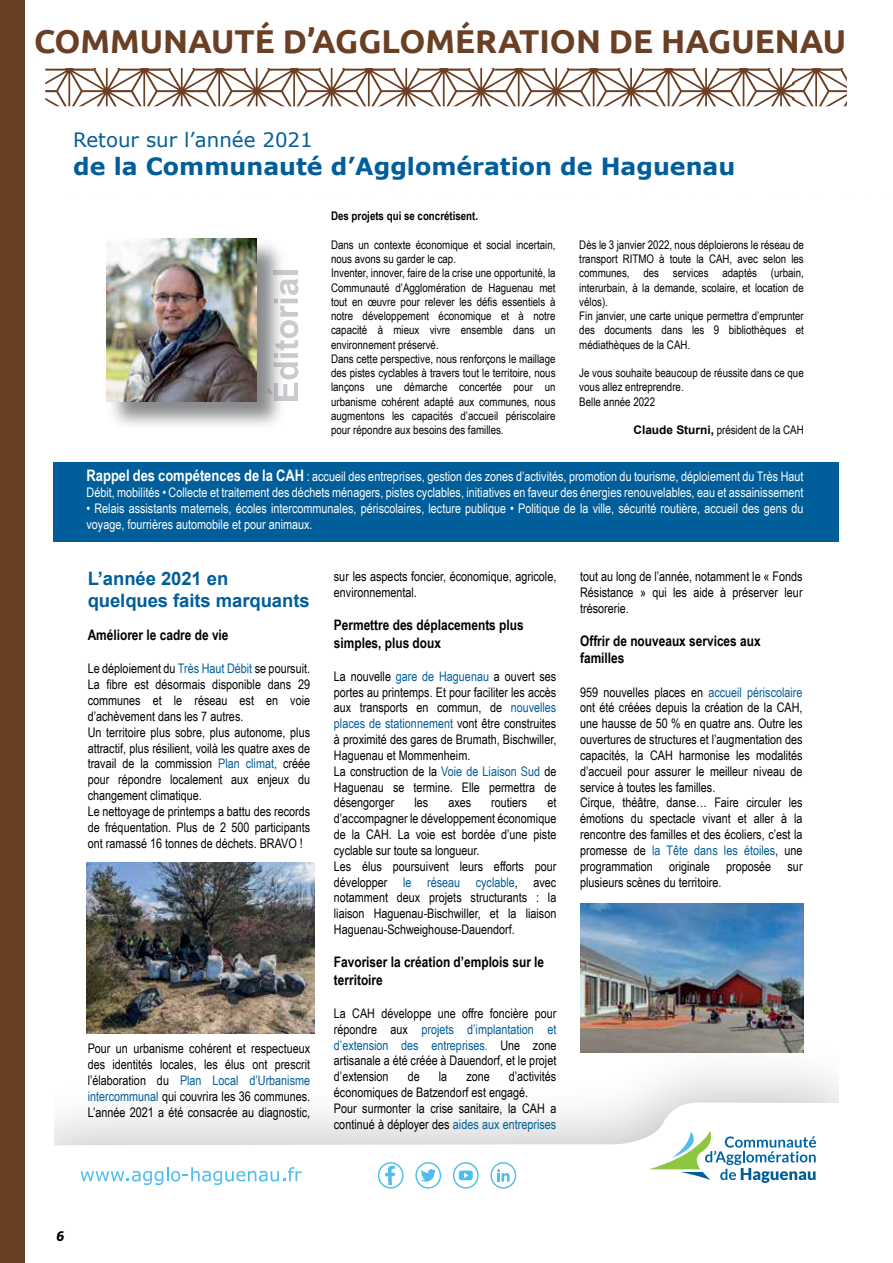
<style>
.page{position:relative;width:893px;height:1263px;background:#fff}
.page>*{position:absolute;margin:0;border:0;box-sizing:border-box;transform-origin:0 0}
.t1{font:700 33px "Ubuntu";color:#6a3f24}
.t2{font:700 23.7px "Verdana";color:#005e9a}
.t3{font:19.8px "Verdana";color:#005e9a}
.t4{font:700 18.45px/22.2px "Arial";letter-spacing:-.005em;color:#005e9a}
.t5{font:700 14.55px/17.4px "Arial Narrow";color:#000}
.t6{font:italic 900 13.5px "Roboto";color:#000}
.t7{font:13.2px/15.9px "Arial Narrow";color:#000}
.t8{font:13.2px/15.9px "Arial Narrow";color:#fff}
.t9{font:11.85px/14.2px "Arial Narrow";color:#000}
.t10{font:700 11.85px "Arial Narrow";color:#000}
.s1{font-family:"Arial";font-weight:700}
.s2{font-weight:700;font-size:15.9px}
.s3{color:#005e9a}
</style>
<div class="page">
<svg style="left:45px;top:68px;width:802px;height:39px"></svg>
<div style="left:0;top:0;width:25px;height:1263px;background:#6a3f24"></div>
<img style="left:581px;top:903px;width:223px;height:113px">
<img style="left:86px;top:1016px;width:753px;height:86px">
<svg style="left:54px;top:1102px;width:785px;height:87px"></svg>
<svg style="left:649px;top:1130px;width:167px;height:53px"></svg>
<svg style="left:81px;top:1167px;width:221px;height:18px"></svg>
<svg style="left:378px;top:1162px;width:26px;height:26px"></svg>
<svg style="left:415px;top:1162px;width:26px;height:26px"></svg>
<svg style="left:453px;top:1162px;width:26px;height:26px"></svg>
<svg style="left:490px;top:1162px;width:26px;height:26px"></svg>
<div style="left:53px;top:462px;width:786px;height:80px;background:#005e9a"></div>
<img style="left:106px;top:238px;width:175px;height:188px">
<img style="left:106px;top:238px;width:150px;height:163px">
<svg style="left:267px;top:279px;width:31px;height:122px"></svg>
<svg style="left:274px;top:270px;width:24px;height:5px"></svg>
<img style="left:87px;top:863px;width:228px;height:171px">
<h1 class="t1" style="left:34px;top:21px;width:814px">COMMUNAUTÉ D’AGGLOMÉRATION DE HAGUENAU</h1>
<h3 class="t3" style="left:73px;top:126px;width:241px">Retour sur l’année 2021</h3>
<h2 class="t2" style="left:73px;top:150px;width:664px">de la Communauté d’Agglomération de Haguenau</h2>
<p class="t10" style="left:331px;top:207px;width:149px">Des projets qui se concrétisent.</p>
<p class="t9" style="left:331px;top:237px;width:226px">Dans un contexte économique et social incertain, nous avons su garder le cap.<br>Inventer, innover, faire de la crise une opportunité, la Communauté d’Agglomération de Haguenau met tout en œuvre pour relever les défis essentiels à notre développement économique et à notre capacité à mieux vivre ensemble dans un environnement préservé.<br>Dans cette perspective, nous renforçons le maillage des pistes cyclables à travers tout le territoire, nous lançons une démarche concertée pour un urbanisme cohérent adapté aux communes, nous augmentons les capacités d’accueil périscolaire pour répondre aux besoins des familles.</p>
<p class="t9" style="left:579px;top:237px;width:226px">Dès le 3 janvier 2022, nous déploierons le réseau de transport RITMO à toute la CAH, avec selon les communes, des services adaptés (urbain, interurbain, à la demande, scolaire, et location de vélos).<br>Fin janvier, une carte unique permettra d’emprunter des documents dans les 9 bibliothèques et médiathèques de la CAH.</p>
<p class="t9" style="left:579px;top:365px;width:226px">Je vous souhaite beaucoup de réussite dans ce que vous allez entreprendre.<br>Belle année 2022</p>
<p class="t9" style="left:633px;top:422px;width:172px"><span class="s1">Claude Sturni,</span> président de la CAH</p>
<p class="t8" style="left:87px;top:468px;width:718px"><span class="s2">Rappel des compétences de la CAH</span> : accueil des entreprises, gestion des zones d’activités, promotion du tourisme, déploiement du Très Haut<br>Débit, mobilités • Collecte et traitement des déchets ménagers, pistes cyclables, initiatives en faveur des énergies renouvelables, eau et assainissement</p>
<p class="t8" style="left:87px;top:500px;width:718px">• Relais assistants maternels, écoles intercommunales, périscolaires, lecture publique • Politique de la ville, sécurité routière, accueil des gens du voyage, fourrières automobile et pour animaux.</p>
<h3 class="t4" style="left:88px;top:567px;width:224px">L’année 2021 en quelques faits marquants</h3>
<p class="t5" style="left:88px;top:626px;width:142px">Améliorer le cadre de vie</p>
<p class="t7" style="left:88px;top:660px;width:224px">Le déploiement du <span class="s3">Très Haut Débit</span> se poursuit.<br>La fibre est désormais disponible dans 29 communes et le réseau est en voie d’achèvement dans les 7 autres.<br>Un territoire plus sobre, plus autonome, plus attractif, plus résilient, voilà les quatre axes de travail de la commission <span class="s3">Plan climat,</span> créée pour répondre localement aux enjeux du changement climatique.<br>Le nettoyage de printemps a battu des records de fréquentation. Plus de 2 500 participants ont ramassé 16 tonnes de déchets. BRAVO !</p>
<p class="t7" style="left:88px;top:1040px;width:224px;text-align:justify">Pour un urbanisme cohérent et respectueux des identités locales, les élus ont prescrit l’élaboration du <span class="s3">Plan Local d’Urbanisme intercommunal</span> qui couvrira les 36 communes.<br>L’année 2021 a été consacrée au diagnostic,</p>
<p class="t7" style="left:334px;top:568px;width:224px">sur les aspects foncier, économique, agricole, environnemental.</p>
<p class="t5" style="left:334px;top:615px;width:191px">Permettre des déplacements plus simples, plus doux</p>
<p class="t7" style="left:334px;top:668px;width:224px">La nouvelle <span class="s3">gare de Haguenau</span> a ouvert ses portes au printemps. Et pour faciliter les accès aux transports en commun, de <span class="s3">nouvelles places de stationnement</span> vont être construites à proximité des gares de Brumath, Bischwiller, Haguenau et Mommenheim.<br>La construction de la <span class="s3">Voie de Liaison Sud</span> de Haguenau se termine. Elle permettra de désengorger</p>
<p class="t7" style="left:415px;top:794px;width:15px">les</p>
<p class="t7" style="left:448px;top:794px;width:24px">axes</p>
<p class="t7" style="left:491px;top:794px;width:37px">routiers</p>
<p class="t7" style="left:334px;top:794px;width:224px;text-indent:213px">et d’accompagner le développement économique de la CAH. La voie est bordée d’une piste cyclable sur toute sa longueur.<br>Les élus poursuivent leurs efforts pour développer <span class="s3">le réseau cyclable</span>, avec notamment deux projets structurants : la liaison Haguenau-Bischwiller, et la liaison Haguenau-Schweighouse-Dauendorf.</p>
<p class="t5" style="left:334px;top:953px;width:212px">Favoriser la création d’emplois sur le territoire</p>
<p class="t7" style="left:334px;top:1005px;width:224px;text-align:justify">La CAH développe une offre foncière pour répondre aux <span class="s3">projets d’implantation et d’extension des entreprises.</span> Une zone artisanale a été créée à Dauendorf, et le projet d’extension</p>
<p class="t7" style="left:334px;top:1068px;width:224px;text-indent:175px">d’activités économiques de Batzendorf est engagé.<br>Pour surmonter la crise sanitaire, la CAH a continué à déployer des <span class="s3">aides aux entreprises</span></p>
<p class="t7" style="left:408px;top:1068px;width:14px">de</p>
<p class="t7" style="left:439px;top:1068px;width:10px">la</p>
<p class="t7" style="left:466px;top:1068px;width:25px">zone</p>
<p class="t7" style="left:580px;top:568px;width:224px;text-align:justify">tout au long de l’année, notamment le « Fonds Résistance » qui les aide à préserver leur trésorerie.</p>
<p class="t5" style="left:580px;top:631px;width:182px">Offrir de nouveaux services aux familles</p>
<p class="t7" style="left:580px;top:683px;width:224px">959 nouvelles places en <span class="s3">accueil périscolaire </span>ont été créées depuis la création de la CAH, une hausse de 50 % en quatre ans. Outre les ouvertures de structures et l’augmentation des capacités, la CAH harmonise les modalités d’accueil pour assurer le meilleur niveau de service à toutes les familles.<br>Cirque, théâtre, danse… Faire circuler les émotions du spectacle vivant et aller à la rencontre des familles et des écoliers, c’est la promesse de <span class="s3">la Tête dans les étoiles</span>, une programmation originale proposée sur plusieurs scènes du territoire.</p>
<p class="t6" style="left:56px;top:1227px;width:9px">6</p>
</div>
